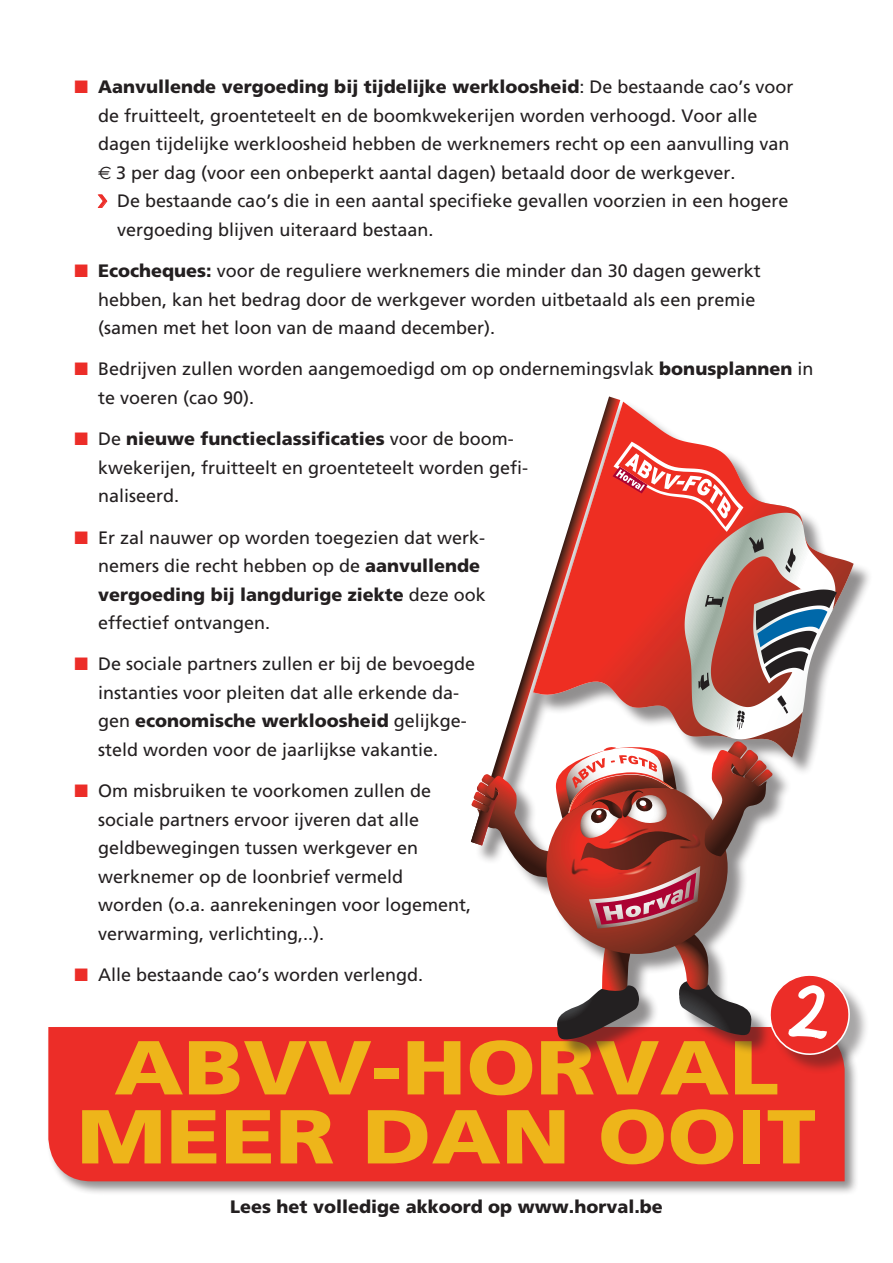
<style>
.page{position:relative;width:893px;height:1263px;background:#fff}
.page>*{position:absolute;margin:0;border:0;box-sizing:border-box;transform-origin:0 0}
.t1{font:900 76.35px "Frutiger";color:#eeb51a;scale:1.17 1}
.t2{font:18px/28.5px "Frutiger";color:#231f20}
.t3{font:900 18px "Frutiger";color:#231f20}
.s1{color:#ec2d28}
.s2{font-weight:400}
.s3{font-family:"Euro Sans"}
.s4{font-weight:900}
</style>
<div class="page">
<div style="left:46px;top:1025px;width:813px;height:170px;background:#231f20;opacity:.5"></div>
<div style="left:48px;top:1027px;width:797px;height:154px;background:#ec2d28"></div>
<div style="left:474px;top:400px;width:400px;height:660px;background:#231f20;opacity:.5"></div>
<svg style="left:474px;top:396px;width:146px;height:46px"></svg>
<div style="left:772px;top:977px;width:97px;height:97px;background:#231f20;opacity:.4"></div>
<svg style="left:471px;top:442px;width:383px;height:615px"></svg>
<svg style="left:97px;top:194px;width:11px;height:14px"></svg>
<p class="t3" style="left:74px;top:76px;width:721px"><span class="s1">■</span> Aanvullende vergoeding bij tijdelijke werkloosheid<span class="s2">: De bestaande cao’s voor</span></p>
<p class="t2" style="left:98px;top:102px;width:661px">de fruitteelt, groenteteelt en de boomkwekerijen worden verhoogd. Voor alle</p>
<p class="t2" style="left:98px;top:130px;width:693px">dagen tijdelijke werkloosheid hebben de werknemers recht op een aanvulling van</p>
<p class="t2" style="left:98px;top:159px;width:639px"><span class="s3">€</span> 3 per dag (voor een onbeperkt aantal dagen) betaald door de werkgever.</p>
<p class="t2" style="left:117px;top:187px;width:673px">De bestaande cao’s die in een aantal specifieke gevallen voorzien in een hogere</p>
<p class="t2" style="left:117px;top:216px;width:318px">vergoeding blijven uiteraard bestaan.</p>
<p class="t2" style="left:98px;top:257px;width:664px;text-indent:-24px"><span class="s1">■</span> <span class="s4">Ecocheques:</span> voor de reguliere werknemers die minder dan 30 dagen gewerkt hebben, kan het bedrag door de werkgever worden uitbetaald als een premie (samen met het loon van de maand december).</p>
<p class="t2" style="left:98px;top:355px;width:717px;text-indent:-24px"><span class="s1">■</span> Bedrijven zullen worden aangemoedigd om op ondernemingsvlak <span class="s4">bonusplannen</span> in te voeren (cao 90).</p>
<p class="t2" style="left:98px;top:425px;width:432px;text-indent:-24px"><span class="s1">■</span> De <span class="s4">nieuwe functieclassificaties</span> voor de boom&shy;kwekerijen, fruitteelt en groenteteelt worden gefi&shy;naliseerd.</p>
<p class="t2" style="left:98px;top:523px;width:389px;text-indent:-24px"><span class="s1">■</span> Er zal nauwer op worden toegezien dat werk&shy;nemers die recht hebben op de <span class="s4">aanvullende vergoeding bij langdurige ziekte</span> deze ook effectief ontvangen.</p>
<p class="t2" style="left:98px;top:650px;width:379px;text-indent:-24px"><span class="s1">■</span> De sociale partners zullen er bij de bevoegde instanties voor pleiten dat alle erkende da&shy;gen <span class="s4">economische werkloosheid</span> gelijkge&shy;steld worden voor de jaarlijkse vakantie.</p>
<p class="t2" style="left:98px;top:777px;width:375px;text-indent:-24px"><span class="s1">■</span> Om misbruiken te voorkomen zullen de sociale partners ervoor ijveren dat alle geldbewegingen tussen werkgever en werknemer op de loonbrief vermeld worden (o.a. aanrekeningen voor logement, verwarming, verlichting,..).</p>
<p class="t2" style="left:74px;top:960px;width:350px"><span class="s1">■</span> Alle bestaande cao’s worden verlengd.</p>
<p class="t1" style="left:114px;top:1021px;width:570px">ABVV-HORVAL</p>
<p class="t1" style="left:77px;top:1090px;width:633px">MEER DAN OOIT</p>
<p class="t3" style="left:230px;top:1196px;width:434px">Lees het volledige akkoord op www.horval.be</p>
</div>
